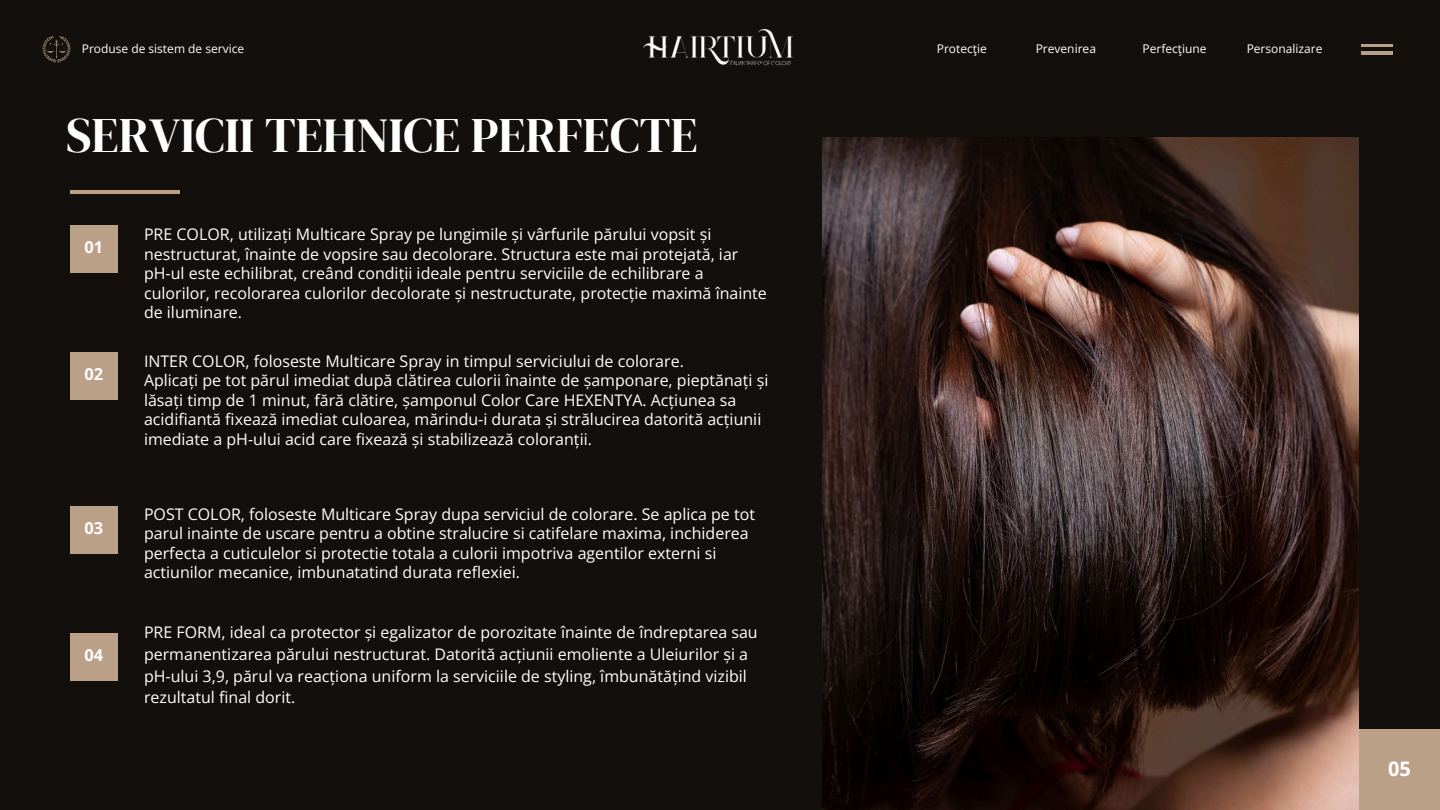
<style>
.page{position:relative;width:1440px;height:810px;background:#120f0c}
.page>*{position:absolute;margin:0;border:0;box-sizing:border-box;transform-origin:0 0}
.t1{font:49px "DM Serif Display";color:#fff}
.t2{font:700 20px "Open Sans";color:#fff}
.t3{font:700 16.4px "Open Sans";color:#fff}
.t4{font:16px/19.5px "Open Sans";color:#fff}
.t5{font:12px "Open Sans";color:#fff}
</style>
<div class="page">
<img style="left:42px;top:36px;width:29px;height:27px">
<div style="left:1359px;top:729px;width:81px;height:81px;background:#bba088"></div>
<hr style="left:1362px;top:45px;width:31px;height:2px;background:#bba088">
<hr style="left:1362px;top:52px;width:31px;height:2px;background:#bba088">
<img style="left:822px;top:138px;width:537px;height:672px">
<hr style="left:70px;top:190px;width:109px;height:3px;background:#bba088">
<div style="left:70px;top:226px;width:47px;height:47px;background:#bba088"></div>
<div style="left:70px;top:352px;width:47px;height:47px;background:#bba088"></div>
<div style="left:70px;top:506px;width:47px;height:48px;background:#bba088"></div>
<div style="left:70px;top:633px;width:47px;height:47px;background:#bba088"></div>
<img style="left:643px;top:28px;width:151px;height:38px">
<p class="t5" style="left:82px;top:40px;width:164px">Produse de sistem de service</p>
<h2 class="t5" style="left:937px;top:40px;width:52px">Protecţie</h2>
<p class="t5" style="left:1036px;top:40px;width:62px">Prevenirea</p>
<h2 class="t5" style="left:1143px;top:40px;width:66px">Perfecţiune</h2>
<p class="t5" style="left:1247px;top:40px;width:77px">Personalizare</p>
<p class="t1" style="left:66px;top:102px;width:633px">SERVICII TEHNICE PERFECTE</p>
<p class="t3" style="left:84px;top:236px;width:20px">01</p>
<p class="t3" style="left:84px;top:362px;width:20px">02</p>
<p class="t3" style="left:84px;top:517px;width:20px">03</p>
<p class="t3" style="left:84px;top:643px;width:20px">04</p>
<p class="t4" style="left:144px;top:224px;width:624px">PRE COLOR, utilizați Multicare Spray pe lungimile și vârfurile părului vopsit și nestructurat, înainte de vopsire sau decolorare. Structura este mai protejată, iar pH-ul este echilibrat, creând condiții ideale pentru serviciile de echilibrare a culorilor, recolorarea culorilor decolorate și nestructurate, protecție maximă înainte de iluminare.</p>
<h1 class="t4" style="left:144px;top:351px;width:626px">INTER COLOR, foloseste Multicare Spray in timpul serviciului de colorare.<br>Aplicați pe tot părul imediat după clătirea culorii înainte de șamponare, pieptănați și lăsați timp de 1 minut, fără clătire, șamponul Color Care HEXENTYA. Acțiunea sa acidifiantă fixează imediat culoarea, mărindu-i durata și strălucirea datorită acțiunii imediate a pH-ului acid care fixează și stabilizează coloranții.</h1>
<p class="t4" style="left:144px;top:504px;width:613px">POST COLOR, foloseste Multicare Spray dupa serviciul de colorare. Se aplica pe tot parul inainte de uscare pentru a obtine stralucire si catifelare maxima, inchiderea perfecta a cuticulelor si protectie totala a culorii impotriva agentilor externi si actiunilor mecanice, imbunatatind durata reflexiei.</p>
<h2 class="t4" style="left:144px;top:621px;width:615px;line-height:21.8px">PRE FORM, ideal ca protector și egalizator de porozitate înainte de îndreptarea sau permanentizarea părului nestructurat. Datorită acțiunii emoliente a Uleiurilor și a pH-ului 3,9, părul va reacționa uniform la serviciile de styling, îmbunătățind vizibil rezultatul final dorit.</h2>
<p class="t2" style="left:1388px;top:754px;width:24px">05</p>
</div>
